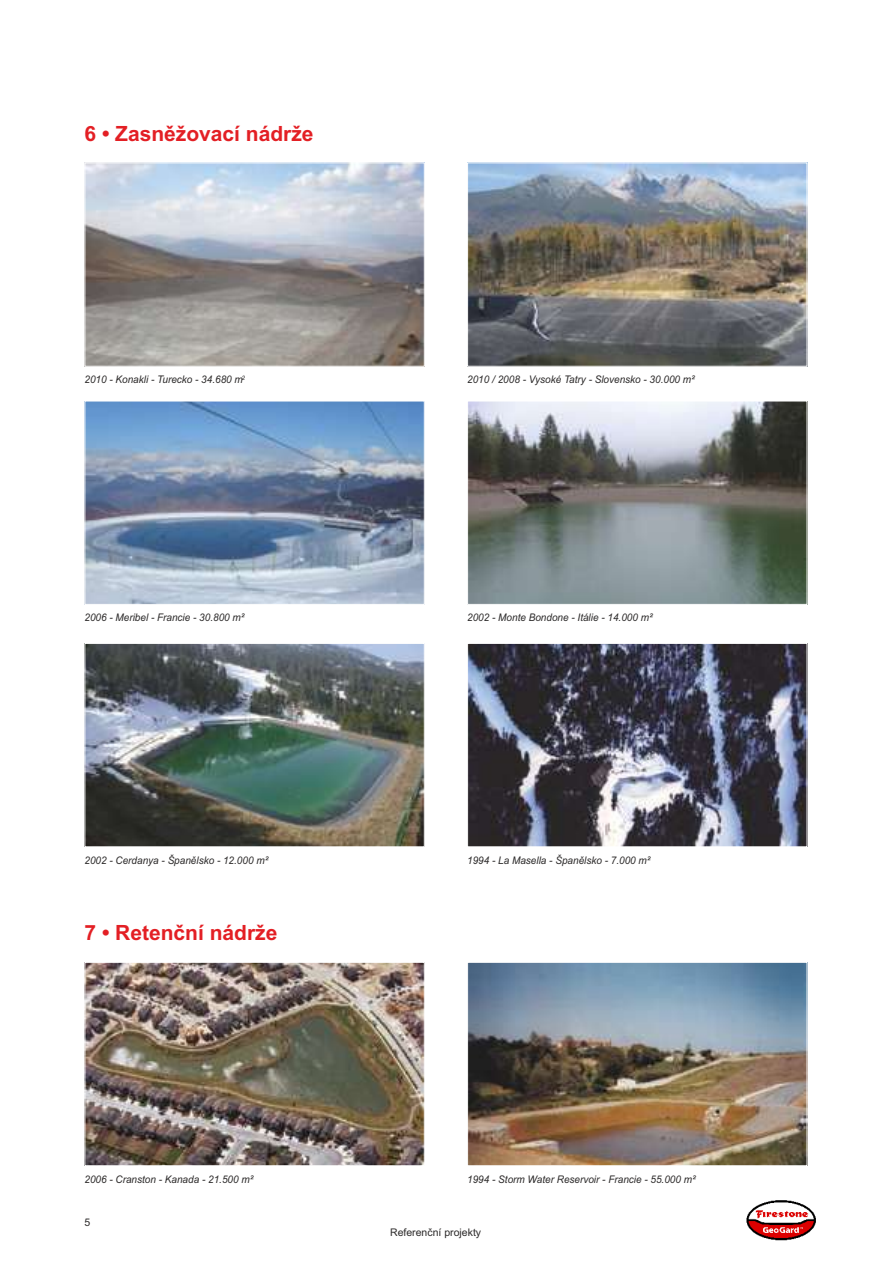
<style>
.page{position:relative;width:893px;height:1263px;background:#fff}
.page>*{position:absolute;margin:0;border:0;box-sizing:border-box;transform-origin:0 0}
.t1{font:700 21px "Arial";color:#e31f24}
.t2{font:italic 10.5px "Arial";color:#2b2929;scale:.95 1}
.t3{font:10.5px "Arial";color:#2b2929}
.t4{font:italic 6.15px "Arial";color:#2b2929;scale:.95 1}
</style>
<div class="page">
<img style="left:469px;top:645px;width:336px;height:200px">
<div style="left:467px;top:643px;width:340px;height:204px;border:1px solid #fff"></div>
<img style="left:469px;top:403px;width:336px;height:200px">
<div style="left:467px;top:401px;width:340px;height:204px;border:1px solid #fff"></div>
<img style="left:469px;top:164px;width:336px;height:201px">
<div style="left:467px;top:162px;width:340px;height:205px;border:1px solid #fff"></div>
<img style="left:86px;top:164px;width:337px;height:201px">
<div style="left:84px;top:162px;width:341px;height:205px;border:1px solid #fff"></div>
<img style="left:86px;top:403px;width:337px;height:200px">
<div style="left:84px;top:401px;width:341px;height:204px;border:1px solid #fff"></div>
<img style="left:86px;top:645px;width:337px;height:200px">
<div style="left:84px;top:643px;width:341px;height:204px;border:1px solid #fff"></div>
<img style="left:469px;top:964px;width:336px;height:200px">
<div style="left:467px;top:962px;width:340px;height:204px;border:1px solid #fff"></div>
<img style="left:86px;top:964px;width:337px;height:200px">
<div style="left:84px;top:962px;width:341px;height:204px;border:1px solid #fff"></div>
<img style="left:746px;top:1200px;width:70px;height:41px">
<h1 class="t1" style="left:84px;top:125px;width:231px">6 • Zasněžovací nádrže</h1>
<p class="t4" style="left:242px;top:375px;width:5px">2</p>
<p class="t2" style="left:84px;top:376px;width:168px">2010 - Konakli - Turecko - 34.680 m</p>
<p class="t2" style="left:467px;top:376px;width:241px">2010 / 2008 - Vysoké Tatry - Slovensko - 30.000 m²</p>
<p class="t2" style="left:84px;top:614px;width:170px">2006 - Meribel - Francie - 30.800 m²</p>
<p class="t2" style="left:84px;top:856px;width:195px">2002 - Cerdanya - Španělsko - 12.000 m²</p>
<h1 class="t1" style="left:84px;top:925px;width:194px">7 • Retenční nádrže</h1>
<p class="t2" style="left:467px;top:614px;width:196px">2002 - Monte Bondone - Itálie - 14.000 m²</p>
<p class="t2" style="left:467px;top:856px;width:194px">1994 - La Masella - Španělsko - 7.000 m²</p>
<p class="t2" style="left:84px;top:1175px;width:179px">2006 - Cranston - Kanada - 21.500 m²</p>
<p class="t2" style="left:467px;top:1175px;width:242px">1994 - Storm Water Reservoir - Francie - 55.000 m²</p>
<p class="t3" style="left:84px;top:1218px;width:7px">5</p>
<p class="t3" style="left:390px;top:1228px;width:93px">Referenční projekty</p>
</div>
